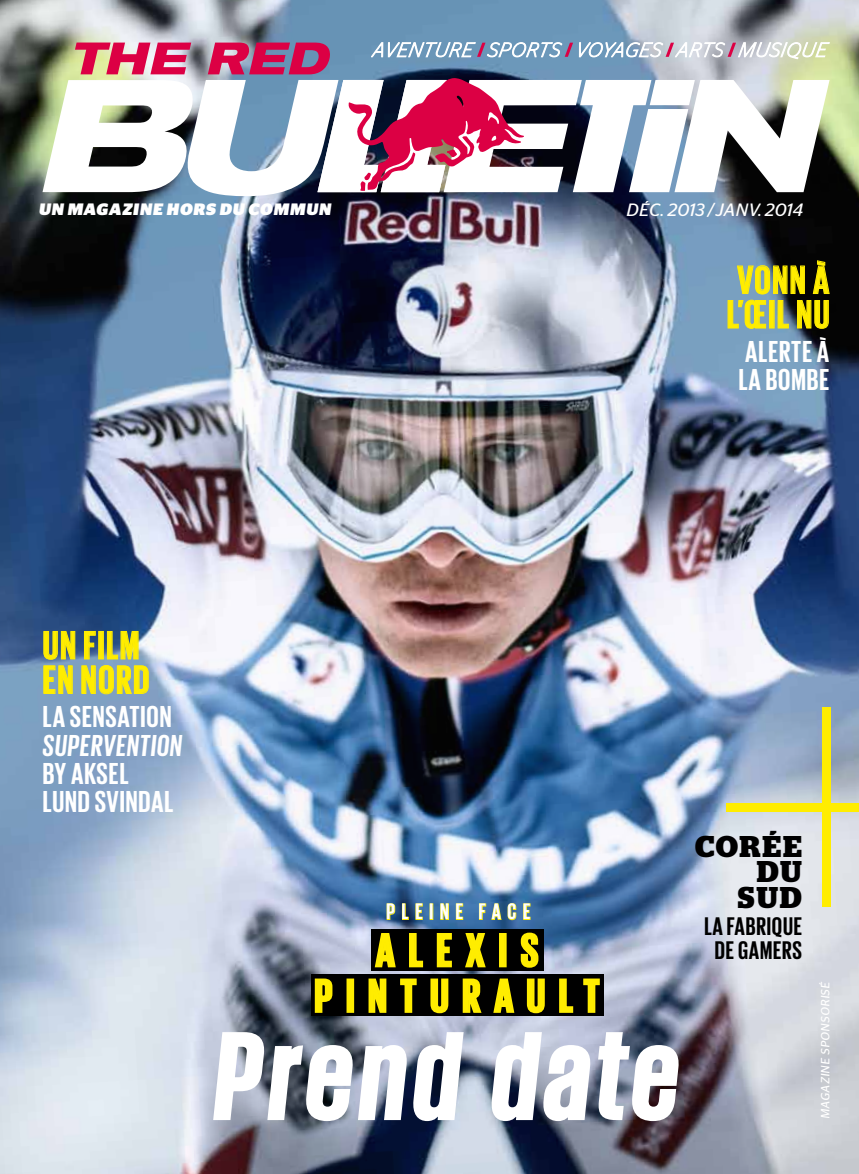
<style>
.page{position:relative;width:859px;height:1174px;background:#fff}
.page>*{position:absolute;margin:0;border:0;box-sizing:border-box;transform-origin:0 0}
.t1{font:italic 700 125.25px "Giorgio Sans";letter-spacing:.06em;color:#fff}
.t2{font:700 47.4px/45.5px "Giorgio Sans";letter-spacing:.3em;color:#ffed00;text-align:center}
.t3{font:700 40.5px/34.5px "Giorgio Sans";letter-spacing:.05em;color:#ffed00}
.t4{font:700 31.05px/28.5px "Giorgio Sans";letter-spacing:.03em;color:#fff}
.t5{font:italic 700 31.05px "Giorgio Sans";letter-spacing:.03em;color:#fff}
.t6{font:700 30px/25.5px "Stag";letter-spacing:.05em;color:#000;text-align:right}
.t7{font:700 26.1px/24px "Giorgio Sans";letter-spacing:.03em;color:#000;text-align:center}
.t8{font:700 22.95px "Giorgio Sans";letter-spacing:.3em;color:#fff}
.t9{font:italic 17.85px "Stag Sans";letter-spacing:-.005em;color:#fff}
.t10{font:900 16.5px "Stag Sans";color:#fff}
.t11{font:12px "Stag Sans";letter-spacing:.045em;color:#fff}
</style>
<div class="page">
<img style="left:0;top:1px;width:858px;height:1173px">
<div style="left:430px;top:903px;width:3px;height:17px;border:1px solid #ffed00"></div>
<svg style="left:440px;top:902px;width:9px;height:18px"></svg>
<svg style="left:455px;top:902px;width:9px;height:18px"></svg>
<svg style="left:478px;top:895px;width:39px;height:25px"></svg>
<svg style="left:523px;top:902px;width:8px;height:18px"></svg>
<svg style="left:43px;top:1px;width:786px;height:195px"></svg>
<div style="left:726px;top:802px;width:132px;height:9px;background:#ffed00"></div>
<div style="left:822px;top:707px;width:8px;height:199px;background:#ffed00"></div>
<div style="left:371px;top:929px;width:172px;height:41px;background:#000"></div>
<div style="left:311px;top:974px;width:292px;height:41px;background:#000"></div>
<svg style="left:373px;top:902px;width:51px;height:66px"></svg>
<svg style="left:436px;top:933px;width:16px;height:35px"></svg>
<svg style="left:314px;top:978px;width:19px;height:35px"></svg>
<div style="left:346px;top:978px;width:8px;height:34px;border:2px solid #ffed00"></div>
<svg style="left:368px;top:978px;width:19px;height:35px"></svg>
<svg style="left:400px;top:978px;width:17px;height:35px"></svg>
<svg style="left:430px;top:978px;width:19px;height:36px"></svg>
<svg style="left:462px;top:931px;width:84px;height:83px"></svg>
<svg style="left:559px;top:978px;width:15px;height:35px"></svg>
<svg style="left:583px;top:978px;width:17px;height:35px"></svg>
<svg style="left:211px;top:1030px;width:195px;height:92px"></svg>
<svg style="left:412px;top:1030px;width:53px;height:92px"></svg>
<svg style="left:490px;top:1030px;width:188px;height:92px"></svg>
<svg style="left:43px;top:630px;width:106px;height:65px;background:#879d89"></svg>
<svg style="left:727px;top:259px;width:103px;height:70px;background:#667355"></svg>
<p class="t10" style="left:38px;top:200px;width:295px">UN MAGAZINE HORS DU COMMUN</p>
<h3 class="t3" style="left:43px;top:627px;width:108px">UN FILM<br>EN NORD</h3>
<p class="t4" style="left:43px;top:701px;width:130px">LA SENSATION</p>
<p class="t5" style="left:43px;top:726px;width:141px">SUPERVENTION</p>
<p class="t4" style="left:43px;top:758px;width:132px">BY AKSEL<br>LUND SVINDAL</p>
<p class="t9" style="left:627px;top:200px;width:178px">DÉC. 2013 / JANV. 2014</p>
<h3 class="t3" style="left:727px;top:262px;width:104px">VONN À<br>L’ŒIL NU</h3>
<p class="t4" style="left:739px;top:336px;width:92px">ALERTE À<br>LA BOMBE</p>
<p class="t8" style="left:387px;top:901px;width:145px">PLEINE FACE</p>
<h2 class="t2" style="left:315px;top:926px;width:286px">ALEXIS<br>PINTURAULT</h2>
<h1 class="t1" style="left:215px;top:1002px;width:464px">Prend date</h1>
<p class="t6" style="left:695px;top:833px;width:108px">CORÉE<br>DU<br>SUD</p>
<p class="t7" style="left:704px;top:913px;width:99px">LA FABRIQUE<br>DE GAMERS</p>
<p class="t11" style="left:818px;top:1119px;width:138px;rotate:-90deg">MAGAZINE SPONSORISÉ</p>
</div>
